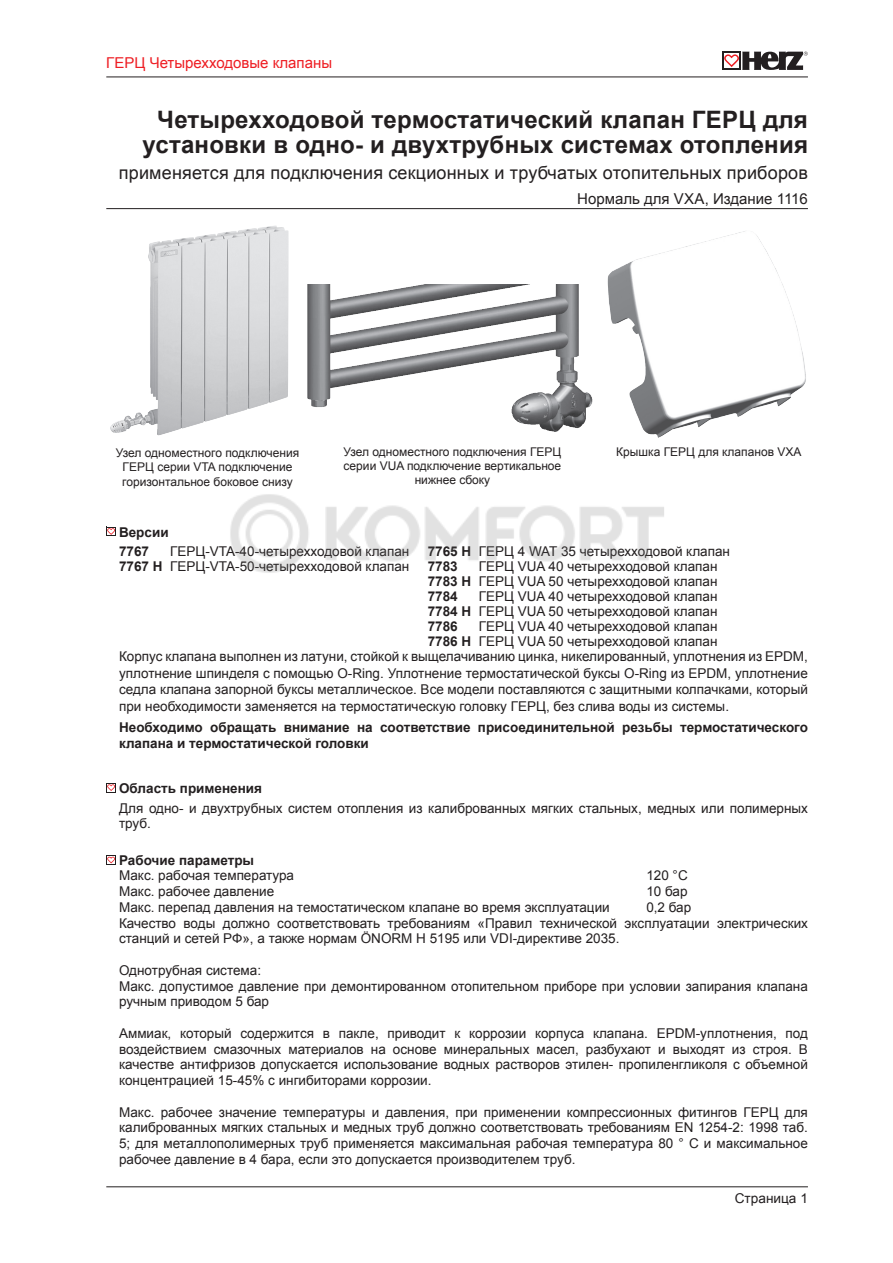
<style>
.page{position:relative;width:893px;height:1263px;background:#fff}
.page>*{position:absolute;margin:0;border:0;box-sizing:border-box;transform-origin:0 0}
.t1{font:700 24px/25.5px "Arial";letter-spacing:.01em;color:#231f20;text-align:right}
.t2{font:18px "Arial";letter-spacing:.01em;color:#231f20}
.t3{font:15px "Arial";color:#ee1d23}
.t4{font:15px "Arial";color:#231f20}
.t5{font:13.5px/15.8px "Arial";color:#231f20;text-align:justify}
.t6{font:700 13.5px/20px "Arial";color:#231f20}
.t7{font:12px/14.4px "Arial";color:#231f20;text-align:center}
.s1{font-weight:700}
</style>
<div class="page">
<svg style="left:722px;top:52px;width:86px;height:18px"></svg>
<hr style="left:106px;top:77px;width:702px;height:1px;background:#231f20">
<hr style="left:106px;top:1186px;width:702px;height:1px;background:#231f20">
<hr style="left:106px;top:208px;width:553px;height:1px;background:#231f20">
<hr style="left:659px;top:208px;width:149px;height:1px;background:#231f20">
<img style="left:607px;top:231px;width:199px;height:207px">
<img style="left:307px;top:285px;width:286px;height:147px">
<img style="left:110px;top:226px;width:179px;height:210px">
<svg style="left:106px;top:527px;width:10px;height:9px"></svg>
<svg style="left:106px;top:783px;width:10px;height:10px"></svg>
<svg style="left:106px;top:855px;width:10px;height:10px"></svg>
<img style="left:230px;top:494px;width:434px;height:79px">
<p class="t3" style="left:106px;top:53px;width:227px">ГЕРЦ Четырехходовые клапаны</p>
<h1 class="t1" style="left:142px;top:107px;width:667px">Четырехходовой термостатический клапан ГЕРЦ для установки в одно- и двухтрубных системах отопления</h1>
<h2 class="t2" style="left:119px;top:161px;width:690px">применяется для подключения секционных и трубчатых отопительных приборов</h2>
<p class="t4" style="left:577px;top:189px;width:232px">Нормаль для VXA, Издание 1116</p>
<p class="t7" style="left:116px;top:446px;width:185px">Узел одноместного подключения<br>ГЕРЦ серии VTA подключение горизонтальное боковое снизу</p>
<p class="t7" style="left:343px;top:444px;width:220px">Узел одноместного подключения ГЕРЦ серии VUA подключение вертикальное нижнее сбоку</p>
<p class="t7" style="left:616px;top:444px;width:187px">Крышка ГЕРЦ для клапанов VXA</p>
<p class="t6" style="left:119px;top:522px;width:51px">Версии<br>7767</p>
<p class="t5" style="left:170px;top:544px;width:241px">ГЕРЦ-VTA-40-четырехходовой клапан</p>
<p class="t5" style="left:428px;top:544px;width:304px"><span class="s1">7765 H</span> ГЕРЦ 4 WAT 35 четырехходовой клапан</p>
<p class="t5" style="left:119px;top:559px;width:292px"><span class="s1">7767 H</span> ГЕРЦ-VTA-50-четырехходовой клапан</p>
<p class="t6" style="left:428px;top:557px;width:32px">7783</p>
<p class="t5" style="left:428px;top:559px;width:291px;line-height:14.9px;text-indent:51px">ГЕРЦ VUA 40 четырехходовой клапан <span class="s1">7783 H</span> ГЕРЦ VUA 50 четырехходовой клапан <span class="s1">7784</span></p>
<p class="t5" style="left:428px;top:589px;width:291px;line-height:14.9px;text-indent:51px">ГЕРЦ VUA 40 четырехходовой клапан <span class="s1">7784 H</span> ГЕРЦ VUA 50 четырехходовой клапан <span class="s1">7786</span></p>
<p class="t5" style="left:479px;top:618px;width:240px">ГЕРЦ VUA 40 четырехходовой клапан</p>
<p class="t5" style="left:428px;top:633px;width:291px"><span class="s1">7786 H</span> ГЕРЦ VUA 50 четырехходовой клапан</p>
<p class="t5" style="left:119px;top:649px;width:690px">Корпус клапана выполнен из латуни, стойкой к выщелачиванию цинка, никелированный, уплотнения из EPDM,</p>
<p class="t5" style="left:119px;top:665px;width:690px">уплотнение шпинделя с помощью O-Ring. Уплотнение термостатической буксы O-Ring из EPDM, уплотнение</p>
<p class="t5" style="left:119px;top:682px;width:690px">седла клапана запорной буксы металлическое. Все модели поставляются с защитными колпачками, который</p>
<p class="t5" style="left:119px;top:698px;width:611px">при необходимости заменяется на термостатическую головку ГЕРЦ, без слива воды из системы.</p>
<p class="t6" style="left:119px;top:719px;width:690px;line-height:16.5px">Необходимо обращать внимание на соответствие присоединительной резьбы термостатического клапана и термостатической головки</p>
<p class="t6" style="left:119px;top:778px;width:144px">Область применения</p>
<p class="t5" style="left:119px;top:800px;width:690px">Для одно- и двухтрубных систем отопления из калиброванных мягких стальных, медных или полимерных труб.</p>
<p class="t6" style="left:119px;top:850px;width:137px">Рабочие параметры</p>
<p class="t5" style="left:119px;top:868px;width:177px">Макс. рабочая температура</p>
<p class="t5" style="left:646px;top:868px;width:43px">120 °C</p>
<p class="t5" style="left:119px;top:884px;width:157px">Макс. рабочее давление</p>
<p class="t5" style="left:646px;top:884px;width:43px">10 бар</p>
<p class="t5" style="left:119px;top:899px;width:492px">Макс. перепад давления на темостатическом клапане во время эксплуатации</p>
<p class="t5" style="left:119px;top:899px;width:690px;text-align:left;text-indent:527px">0,2 бар<br>Качество воды должно соответствовать требованиям «Правил технической эксплуатации электрических станций и сетей РФ», а также нормам ÖNORM H 5195 или VDI-директиве 2035.</p>
<p class="t5" style="left:119px;top:962px;width:690px;text-align:left">Однотрубная система:<br>Макс. допустимое давление при демонтированном отопительном приборе при условии запирания клапана ручным приводом 5 бар</p>
<p class="t5" style="left:119px;top:1025px;width:690px">Аммиак, который содержится в пакле, приводит к коррозии корпуса клапана. EPDM-уплотнения, под воздействием смазочных материалов на основе минеральных масел, разбухают и выходят из строя. В качестве антифризов допускается использование водных растворов этилен- пропиленгликоля с объемной концентрацией 15-45% с ингибиторами коррозии.</p>
<p class="t5" style="left:119px;top:1104px;width:690px">Макс. рабочее значение температуры и давления, при применении компрессионных фитингов ГЕРЦ для калиброванных мягких стальных и медных труб должно соответствовать требованиям EN 1254-2: 1998 таб.<br>5; для металлополимерных труб применяется максимальная рабочая температура 80 ° С и максимальное рабочее давление в 4 бара, если это допускается производителем труб.</p>
<p class="t5" style="left:735px;top:1190px;width:75px">Страница 1</p>
</div>
